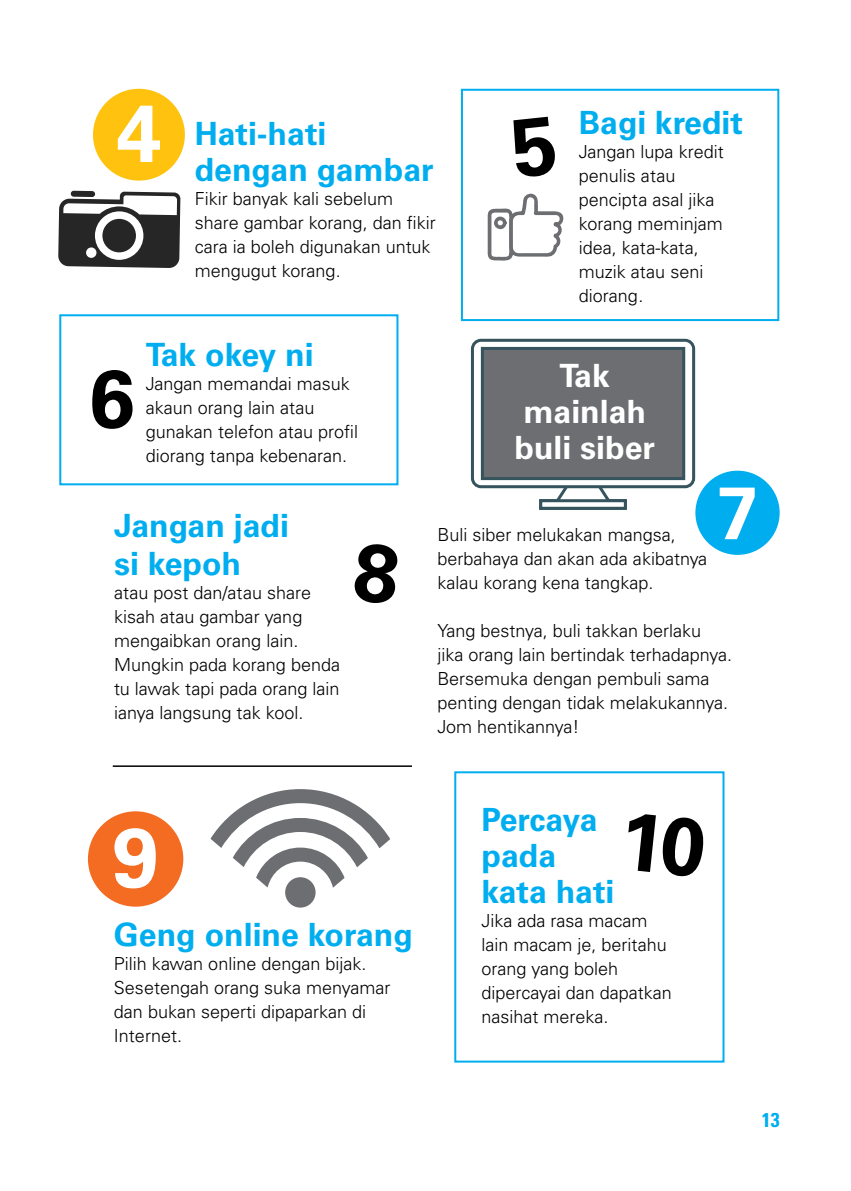
<style>
.page{position:relative;width:851px;height:1191px;background:#fff}
.page>*{position:absolute;margin:0;border:0;box-sizing:border-box;transform-origin:0 0}
.t1{font:700 83.8px "Univers LT Std";color:#fff}
.t2{font:700 81.6px "Univers LT Std";color:#000}
.t3{font:700 80.6px "Univers LT Std";color:#fff}
.t4{font:700 74px "Univers LT Std";color:#fff}
.t5{font:700 32px/36px "Univers LT Std";color:#00aeef}
.t6{font:700 32px/36px "Univers LT Std";color:#fff;text-align:center}
.t7{font:700 condensed 20px "Univers LT Std";color:#00aeef}
.t8{font:300 18px/24px "Univers LT Std";color:#000}
</style>
<div class="page">
<svg style="left:210px;top:789px;width:180px;height:98px"></svg>
<div style="left:285px;top:877px;width:30px;height:30px;background:#6d6e71;border-radius:50%"></div>
<div style="left:88px;top:811px;width:95px;height:95px;background:#f36c21;border-radius:50%"></div>
<div style="left:695px;top:471px;width:84px;height:84px;background:#00aeef;border-radius:50%"></div>
<hr style="left:113px;top:765px;width:299px;height:2px;background:#000">
<div style="left:93px;top:89px;width:92px;height:92px;background:#ffc20e;border-radius:50%"></div>
<div style="left:71px;top:191px;width:24px;height:6px;background:#262626;border-radius:3px"></div>
<svg style="left:58px;top:192px;width:122px;height:76px"></svg>
<div style="left:102px;top:219px;width:34px;height:33px;background:#262626;border-radius:50%"></div>
<svg style="left:487px;top:193px;width:77px;height:68px"></svg>
<svg style="left:537px;top:488px;width:91px;height:22px"></svg>
<svg style="left:472px;top:340px;width:221px;height:147px"></svg>
<div style="left:471px;top:339px;width:224px;height:149px;border:3px solid #35545e;border-radius:9px"></div>
<div style="left:481px;top:347px;width:204px;height:133px;background:#6d6e71;border:3px solid #35545e"></div>
<div style="left:539px;top:499px;width:87px;height:11px;background:#fff;border:3px solid #35545e"></div>
<div style="left:461px;top:89px;width:318px;height:232px;border:2px solid #00aeef"></div>
<div style="left:454px;top:771px;width:270px;height:291px;border:2px solid #00aeef"></div>
<div style="left:59px;top:314px;width:339px;height:171px;border:2px solid #00aeef"></div>
<h3 class="t3" style="left:116px;top:86px;width:46px">4</h3>
<h3 class="t5" style="left:195px;top:116px;width:240px">Hati-hati dengan gambar</h3>
<p class="t8" style="left:195px;top:187px;width:243px">Fikir banyak kali sebelum share gambar korang, dan fikir cara ia boleh digunakan untuk mengugut korang.</p>
<h2 class="t2" style="left:89px;top:351px;width:47px">6</h2>
<h3 class="t5" style="left:146px;top:337px;width:169px">Tak okey ni</h3>
<p class="t8" style="left:146px;top:372px;width:214px">Jangan memandai masuk akaun orang lain atau gunakan telefon atau profil diorang tanpa kebenaran.</p>
<h3 class="t5" style="left:579px;top:105px;width:165px">Bagi kredit</h3>
<p class="t8" style="left:579px;top:140px;width:146px">Jangan lupa kredit penulis atau pencipta asal jika korang meminjam idea, kata-kata, muzik atau seni diorang.</p>
<h3 class="t6" style="left:514px;top:358px;width:142px">Tak mainlah buli siber</h3>
<h3 class="t5" style="left:114px;top:507px;width:176px;line-height:38px">Jangan jadi si kepoh</h3>
<p class="t8" style="left:114px;top:581px;width:227px">atau post dan/atau share kisah atau gambar yang mengaibkan orang lain.<br>Mungkin pada korang benda tu lawak tapi pada orang lain ianya langsung tak kool.</p>
<h3 class="t4" style="left:716px;top:470px;width:43px">7</h3>
<p class="t8" style="left:437px;top:523px;width:271px">Buli siber melukakan mangsa, berbahaya dan akan ada akibatnya kalau korang kena tangkap.</p>
<p class="t8" style="left:437px;top:619px;width:296px">Yang bestnya, buli takkan berlaku<br>jika orang lain bertindak terhadapnya.<br>Bersemuka dengan pembuli sama penting dengan tidak melakukannya.<br>Jom hentikannya!</p>
<h1 class="t1" style="left:112px;top:808px;width:48px">9</h1>
<h3 class="t5" style="left:114px;top:917px;width:300px">Geng online korang</h3>
<p class="t8" style="left:114px;top:952px;width:278px">Pilih kawan online dengan bijak.<br>Sesetengah orang suka menyamar dan bukan seperti dipaparkan di<br>Internet.</p>
<h3 class="t5" style="left:481px;top:801px;width:134px">Percaya pada kata hati</h3>
<p class="t8" style="left:481px;top:908px;width:192px">Jika ada rasa macam lain macam je, beritahu orang yang boleh dipercayai dan dapatkan nasihat mereka.</p>
<p class="t7" style="left:761px;top:1107px;width:19px">13</p>
</div>
